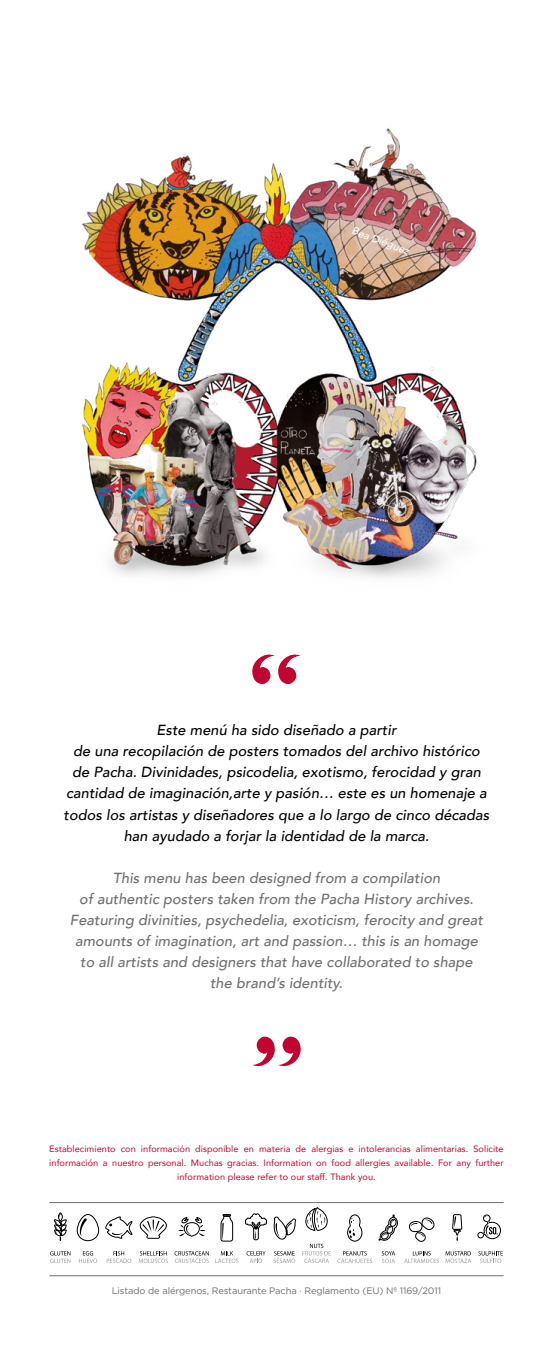
<style>
.page{position:relative;width:553px;height:1361px;background:#fff}
.page>*{position:absolute;margin:0;border:0;box-sizing:border-box;transform-origin:0 0}
.t1{font:italic 500 14.55px/21px "Avenir";letter-spacing:.005em;color:#000;text-align:center}
.t2{font:italic 500 14.55px/21px "Avenir";letter-spacing:.005em;color:#706f6f;text-align:center}
.t3{font:italic 500 10.5px "Avenir";color:#fff}
.t4{font:9.3px "Gotham";letter-spacing:-.01em;color:#706f6f}
.t5{font:9.15px/13.8px "Avenir";letter-spacing:.005em;color:#c00630;text-align:center}
</style>
<div class="page">
<svg style="left:252px;top:654px;width:49px;height:30px"></svg>
<svg style="left:252px;top:1036px;width:49px;height:31px"></svg>
<img style="left:81px;top:128px;width:396px;height:450px">
<svg style="left:80px;top:1218px;width:7px;height:18px"></svg>
<div style="left:77px;top:1214px;width:22px;height:27px;border:1px solid #000;border-radius:11px"></div>
<svg style="left:79px;top:1251px;width:18px;height:12px"></svg>
<svg style="left:54px;top:1212px;width:13px;height:29px"></svg>
<svg style="left:50px;top:1251px;width:20px;height:12px"></svg>
<svg style="left:105px;top:1216px;width:28px;height:23px"></svg>
<svg style="left:107px;top:1251px;width:24px;height:12px"></svg>
<svg style="left:139px;top:1216px;width:28px;height:23px"></svg>
<svg style="left:139px;top:1251px;width:29px;height:12px"></svg>
<svg style="left:178px;top:1217px;width:27px;height:19px"></svg>
<svg style="left:174px;top:1251px;width:35px;height:12px"></svg>
<svg style="left:220px;top:1214px;width:13px;height:27px"></svg>
<svg style="left:215px;top:1251px;width:23px;height:12px"></svg>
<svg style="left:244px;top:1213px;width:23px;height:28px"></svg>
<svg style="left:246px;top:1251px;width:20px;height:12px"></svg>
<svg style="left:273px;top:1216px;width:23px;height:24px"></svg>
<svg style="left:273px;top:1251px;width:22px;height:12px"></svg>
<svg style="left:305px;top:1207px;width:23px;height:24px"></svg>
<svg style="left:302px;top:1243px;width:29px;height:20px"></svg>
<svg style="left:347px;top:1214px;width:15px;height:27px"></svg>
<svg style="left:337px;top:1251px;width:35px;height:12px"></svg>
<svg style="left:378px;top:1214px;width:19px;height:26px"></svg>
<svg style="left:382px;top:1251px;width:13px;height:12px"></svg>
<svg style="left:409px;top:1217px;width:26px;height:24px"></svg>
<svg style="left:404px;top:1251px;width:35px;height:12px"></svg>
<svg style="left:452px;top:1214px;width:10px;height:27px"></svg>
<svg style="left:445px;top:1251px;width:26px;height:12px"></svg>
<svg style="left:477px;top:1214px;width:24px;height:25px"></svg>
<svg style="left:478px;top:1251px;width:25px;height:12px"></svg>
<hr style="left:49px;top:1275px;width:454px;height:1px;background:#706f6f">
<hr style="left:49px;top:1202px;width:454px;height:1px;background:#706f6f">
<p class="t3" style="left:355px;top:224px;width:62px;rotate:21deg">Bea Diéguez</p>
<p class="t1" style="left:64px;top:720px;width:427px">Este menú ha sido diseñado a partir<br>de una recopilación de posters tomados del archivo histórico de Pacha. Divinidades, psicodelia, exotismo, ferocidad y gran cantidad de imaginación,arte y pasión… este es un homenaje a todos los artistas y diseñadores que a lo largo de cinco décadas han ayudado a forjar la identidad de la marca.</p>
<p class="t2" style="left:70px;top:867px;width:414px">This menu has been designed from a compilation<br>of authentic posters taken from the Pacha History archives.<br>Featuring divinities, psychedelia, exoticism, ferocity and great amounts of imagination, art and passion… this is an homage to all artists and designers that have collaborated to shape the brand’s identity.</p>
<p class="t5" style="left:49px;top:1141px;width:456px">Establecimiento con información disponible en materia de alergias e intolerancias alimentarias. Solicite información a nuestro personal. Muchas gracias. Information on food allergies available. For any further information please refer to our staff. Thank you.</p>
<p class="t4" style="left:112px;top:1284px;width:331px">Listado de alérgenos, Restaurante Pacha · Reglamento (EU) Nº 1169/2011</p>
</div>
